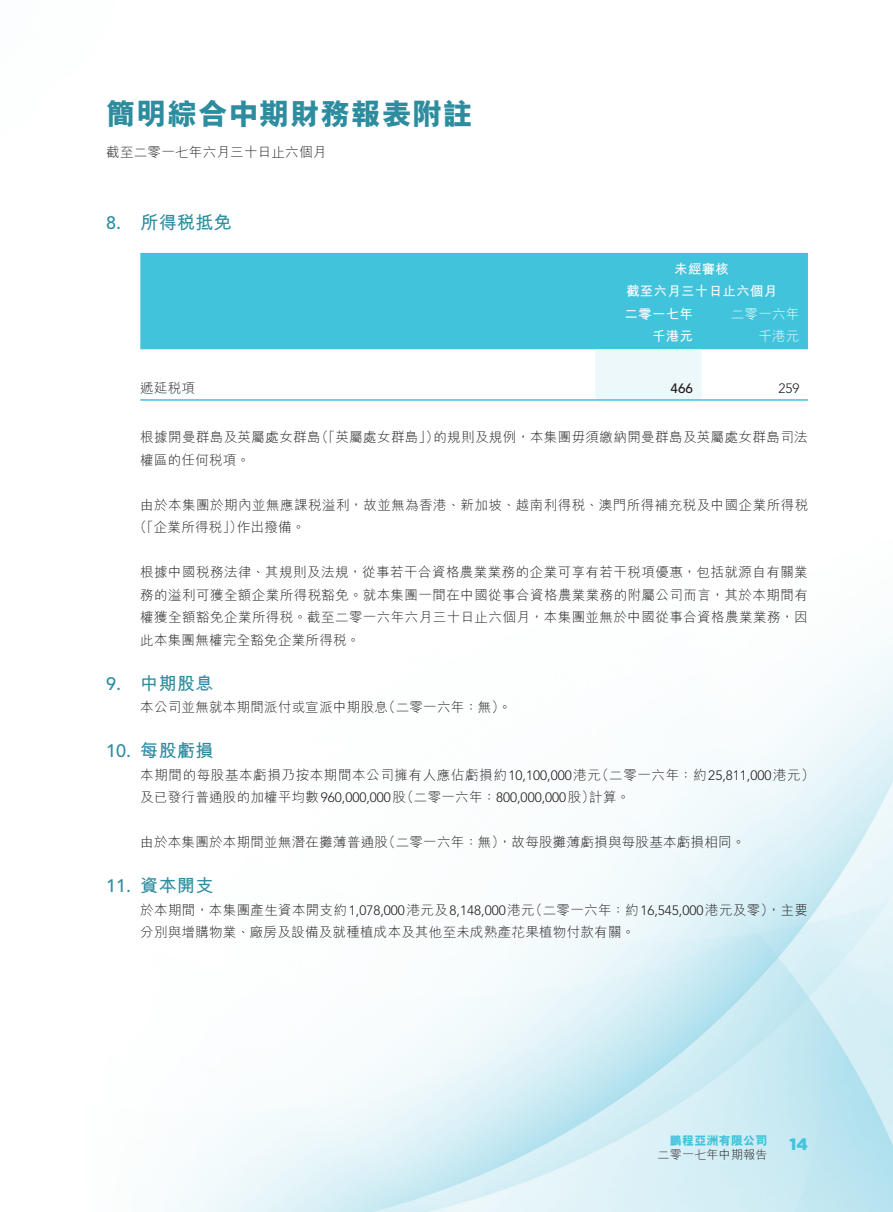
<style>
.page{position:relative;width:893px;height:1212px;background:#fff}
.page>*{position:absolute;margin:0;border:0;box-sizing:border-box;transform-origin:0 0}
.t1{font:800 30px "M Hei HK";letter-spacing:.02em;color:#2d8d9f}
._01_H1{font:700 18px "M Hei HK";letter-spacing:.02em;color:#2d8d9f}
._01_H1-2{font:500 18px "Avenir LT Std";color:#2d8d9f}
.t2{font:900 16.5px "Gotham";color:#42c3dc}
._00_txt{font:300 13.5px/22.5px "M Hei HK";letter-spacing:.025em;color:#231f20}
._00_txt-2{font:300 13.5px/22.5px "M Hei HK";letter-spacing:.045em;color:#231f20}
._50_Table_txt{font:700 13.5px "M Hei HK";letter-spacing:.02em;color:#fff}
._50_Table_txt-2{font:300 13.5px "M Hei HK";letter-spacing:.02em;color:#fff}
._50_Table_txt-3{font:300 13.5px "M Hei HK";color:#231f20}
._50_Table_txt-4{font:300 13.5px "Avenir LT Std";color:#231f20}
._50_Table_txt-5{font:500 13.5px "Avenir LT Std";color:#231f20}
.t3{font:300 12px "M Hei HK";letter-spacing:.02em;color:#231f20}
.t4{font:800 12px "M Hei HK";letter-spacing:.02em;color:#42c3dc}
.s1{font-family:"Avenir LT Std"}
</style>
<div class="page">
<img style="left:140px;top:252px;width:753px;height:960px">
<div style="left:140px;top:253px;width:668px;height:96px;background:#42c3dc"></div>
<div style="left:595px;top:349px;width:107px;height:50px;background:#edf8fb"></div>
<hr style="left:140px;top:399px;width:455px;height:2px;background:#42c3dc">
<hr style="left:595px;top:399px;width:107px;height:2px;background:#42c3dc">
<hr style="left:702px;top:399px;width:106px;height:2px;background:#42c3dc">
<h1 class="t1" style="left:106px;top:99px;width:368px">簡明綜合中期財務報表附註</h1>
<p class="_00_txt" style="left:106px;top:140px;width:222px">截至二零一七年六月三十日止六個月</p>
<p class="_01_H1-2" style="left:106px;top:212px;width:17px">8.</p>
<p class="_01_H1" style="left:140px;top:209px;width:93px">所得稅抵免</p>
<p class="_50_Table_txt" style="left:674px;top:259px;width:56px">未經審核</p>
<p class="_50_Table_txt" style="left:626px;top:281px;width:153px">截至六月三十日止六個月</p>
<p class="_50_Table_txt-2" style="left:731px;top:307px;width:70px">二零一六年</p>
<p class="_50_Table_txt" style="left:624px;top:304px;width:70px">二零一七年</p>
<p class="_50_Table_txt" style="left:652px;top:326px;width:43px">千港元</p>
<p class="_50_Table_txt-2" style="left:758px;top:329px;width:43px">千港元</p>
<p class="_50_Table_txt-3" style="left:140px;top:381px;width:56px">遞延稅項</p>
<p class="_50_Table_txt-5" style="left:671px;top:380px;width:24px">466</p>
<p class="_50_Table_txt-4" style="left:778px;top:380px;width:23px">259</p>
<p class="_01_H1-2" style="left:106px;top:673px;width:17px">9.</p>
<p class="_01_H1-2" style="left:106px;top:741px;width:27px">10.</p>
<p class="_01_H1-2" style="left:106px;top:876px;width:27px">11.</p>
<p class="_00_txt" style="left:315px;top:426px;width:125px">（「英屬處女群島」）</p>
<p class="_00_txt" style="left:140px;top:426px;width:182px">根據開曼群島及英屬處女群島權區的任何稅項。</p>
<p class="_00_txt" style="left:237px;top:493px;width:573px;text-indent:-97px">由於本集團於期內並無應課稅溢利，故並無為香港、新加坡、越南利得稅、澳門所得補充稅及中國企業所得稅作出撥備。</p>
<p class="_00_txt" style="left:433px;top:426px;width:376px">的規則及規例，本集團毋須繳納開曼群島及英屬處女群島司法</p>
<p class="_00_txt" style="left:134px;top:516px;width:111px">（「企業所得稅」）</p>
<p class="_00_txt" style="left:140px;top:561px;width:669px;text-align:justify">根據中國稅務法律、其規則及法規，從事若干合資格農業業務的企業可享有若干稅項優惠，包括就源自有關業務的溢利可獲全額企業所得稅豁免。就本集團一間在中國從事合資格農業業務的附屬公司而言，其於本期間有權獲全額豁免企業所得稅。截至二零一六年六月三十日止六個月，本集團並無於中國從事合資格農業業務，因此本集團無權完全豁免企業所得稅。</p>
<p class="_01_H1" style="left:140px;top:670px;width:75px">中期股息</p>
<p class="_00_txt" style="left:140px;top:696px;width:249px">本公司並無就本期間派付或宣派中期股息</p>
<p class="_01_H1" style="left:140px;top:738px;width:75px">每股虧損</p>
<p class="_00_txt" style="left:382px;top:696px;width:131px">（二零一六年：無。(</p>
<p class="_00_txt-2" style="left:589px;top:763px;width:42px;text-indent:-449px">本期間的每股基本虧損乃按本期間本公司擁有人應佔虧損約<span class="s1">10,100,000</span>港元<br>計算。</p>
<p class="_00_txt" style="left:595px;top:763px;width:221px">（二零一六年：約<span class="s1">25,811,000</span>港元(</p>
<p class="_00_txt" style="left:140px;top:786px;width:456px">及已發行普通股的加權平均數<span class="s1">960,000,000</span> （股二零一六年：<span class="s1">800,000,000</span>股）</p>
<p class="_00_txt" style="left:382px;top:831px;width:364px">（二零一六年：無，）故每股攤薄虧損與每股基本虧損相同。</p>
<p class="_00_txt" style="left:140px;top:831px;width:249px">由於本集團於本期間並無潛在攤薄普通股</p>
<p class="_01_H1" style="left:140px;top:873px;width:75px">資本開支</p>
<p class="_00_txt" style="left:529px;top:898px;width:280px">（二零一六年：約<span class="s1">16,545,000</span>港元及零，）主要</p>
<p class="_00_txt" style="left:140px;top:898px;width:496px">於本期間，本集團產生資本開支約<span class="s1">1,078,000</span>港元及<span class="s1">8,148,000</span>港元<br>分別與增購物業、廠房及設備及就種植成本及其他至未成熟產花果植物付款有關。</p>
<p class="t4" style="left:670px;top:1135px;width:99px">鵬程亞洲有限公司</p>
<p class="t3" style="left:658px;top:1148px;width:111px">二零一七年中期報告</p>
<p class="t2" style="left:790px;top:1133px;width:20px">14</p>
</div>
